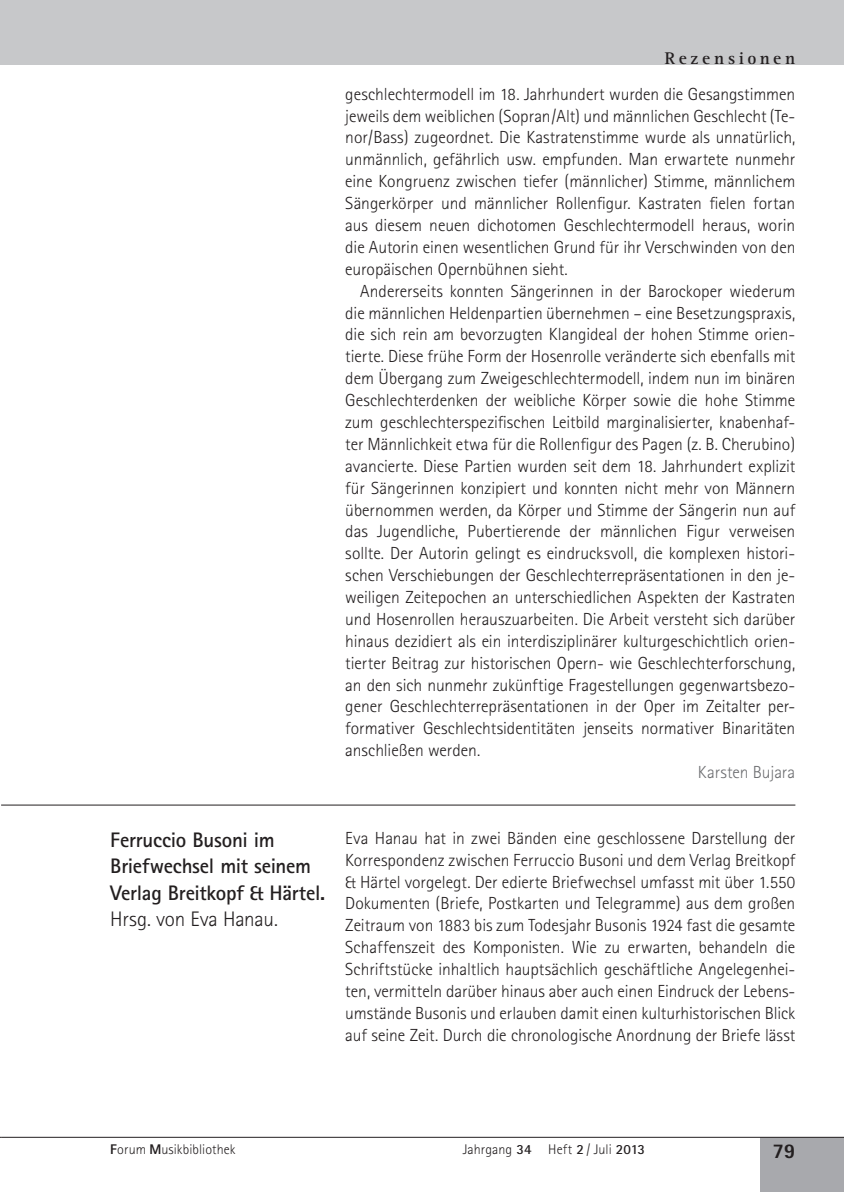
<style>
.page{position:relative;width:844px;height:1192px;background:#fff}
.page>*{position:absolute;margin:0;border:0;box-sizing:border-box;transform-origin:0 0}
.t1{font:700 21px/26.2px "Rotis Sans Serif";letter-spacing:-.015em;color:#231f20}
.t2{font:300 21px "Rotis Sans Serif";letter-spacing:-.01em;color:#231f20}
.t3{font:800 21px "Rotis Sans Serif";color:#231f20}
.t4{font:300 17.5px/21.9px "Rotis Sans Serif";letter-spacing:-.005em;color:#231f20;text-align:justify}
.t5{font:300 17.5px "Rotis Sans Serif";color:#6c6d70}
.t6{font:700 17.5px "Rotis Serif";letter-spacing:.205em;color:#231f20}
.t7{font:300 14px "Rotis Sans Serif";letter-spacing:.005em;color:#231f20}
.s1{font-weight:800}
.s2{font-weight:700}
</style>
<div class="page">
<div style="left:760px;top:1137px;width:83px;height:54px;background:#a8a9ad"></div>
<hr style="left:0;top:0;width:1px;height:64px;background:#c7c8ca">
<div style="left:1px;top:0;width:842px;height:64px;background:#c7c8ca"></div>
<hr style="left:1px;top:1136px;width:842px;height:1px;background:#231f20">
<hr style="left:1px;top:804px;width:794px;height:1px;background:#231f20">
<p class="t6" style="left:664px;top:48px;width:132px">Rezensionen</p>
<p class="t1" style="left:110px;top:826px;width:216px">Ferruccio Busoni im<br>Briefwechsel mit seinem<br>Verlag Breitkopf &amp; Härtel.</p>
<p class="t2" style="left:110px;top:906px;width:169px">Hrsg. von Eva Hanau.</p>
<p class="t4" style="left:345px;top:83px;width:451px">geschlechtermodell im 18. Jahrhundert wurden die Gesangstimmen jeweils dem weiblichen (Sopran/Alt) und männlichen Geschlecht (Te&shy;nor/Bass) zugeordnet. Die Kastratenstimme wurde als unnatürlich, unmännlich, gefährlich usw. empfunden. Man erwartete nunmehr eine Kongruenz zwischen tiefer (männlicher) Stimme, männlichem Sängerkörper und männlicher Rollenfigur. Kastraten fielen fortan aus diesem neuen dichotomen Geschlechtermodell heraus, worin die Autorin einen wesentlichen Grund für ihr Verschwinden von den europäischen Opernbühnen sieht.</p>
<p class="t4" style="left:345px;top:280px;width:451px;text-indent:15px">Andererseits konnten Sängerinnen in der Barockoper wiederum die männlichen Heldenpartien übernehmen – eine Besetzungspraxis, die sich rein am bevorzugten Klangideal der hohen Stimme orien&shy;tierte. Diese frühe Form der Hosenrolle veränderte sich ebenfalls mit dem Übergang zum Zweigeschlechtermodell, indem nun im binären Geschlechterdenken der weibliche Körper sowie die hohe Stimme zum geschlechterspezifischen Leitbild marginalisierter, knabenhaf&shy;ter Männlichkeit etwa für die Rollenfigur des Pagen (z. B. Cherubino) avancierte. Diese Partien wurden seit dem 18. Jahrhundert explizit für Sängerinnen konzipiert und konnten nicht mehr von Männern übernommen werden, da Körper und Stimme der Sängerin nun auf das Jugendliche, Pubertierende der männlichen Figur verweisen sollte. Der Autorin gelingt es eindrucksvoll, die komplexen histori&shy;schen Verschiebungen der Geschlechterrepräsentationen in den je&shy;weiligen Zeitepochen an unterschiedlichen Aspekten der Kastraten und Hosenrollen herauszuarbeiten. Die Arbeit versteht sich darüber hinaus dezidiert als ein interdisziplinärer kulturgeschichtlich orien&shy;tierter Beitrag zur historischen Opern- wie Geschlechterforschung, an den sich nunmehr zukünftige Fragestellungen gegenwartsbezo&shy;gener Geschlechterrepräsentationen in der Oper im Zeitalter per&shy;formativer Geschlechtsidentitäten jenseits normativer Binaritäten anschließen werden.</p>
<p class="t5" style="left:697px;top:762px;width:99px">Karsten Bujara</p>
<p class="t4" style="left:345px;top:827px;width:451px">Eva Hanau hat in zwei Bänden eine geschlossene Darstellung der Korrespondenz zwischen Ferruccio Busoni und dem Verlag Breitkopf &amp; Härtel vorgelegt. Der edierte Briefwechsel umfasst mit über 1.550<br>Dokumenten (Briefe, Postkarten und Telegramme) aus dem großen Zeitraum von 1883 bis zum Todesjahr Busonis 1924 fast die gesamte Schaffenszeit des Komponisten. Wie zu erwarten, behandeln die Schriftstücke inhaltlich hauptsächlich geschäftliche Angelegenhei&shy;ten, vermitteln darüber hinaus aber auch einen Eindruck der Lebens&shy;umstände Busonis und erlauben damit einen kulturhistorischen Blick auf seine Zeit. Durch die chronologische Anordnung der Briefe lässt</p>
<p class="t7" style="left:110px;top:1140px;width:127px"><span class="s1">F</span>orum <span class="s1">M</span>usikbibliothek</p>
<p class="t7" style="left:462px;top:1140px;width:184px">Jahrgang <span class="s2">34</span> Heft <span class="s2">2</span> / Juli <span class="s2">2013</span></p>
<p class="t3" style="left:772px;top:1137px;width:24px">79</p>
</div>
